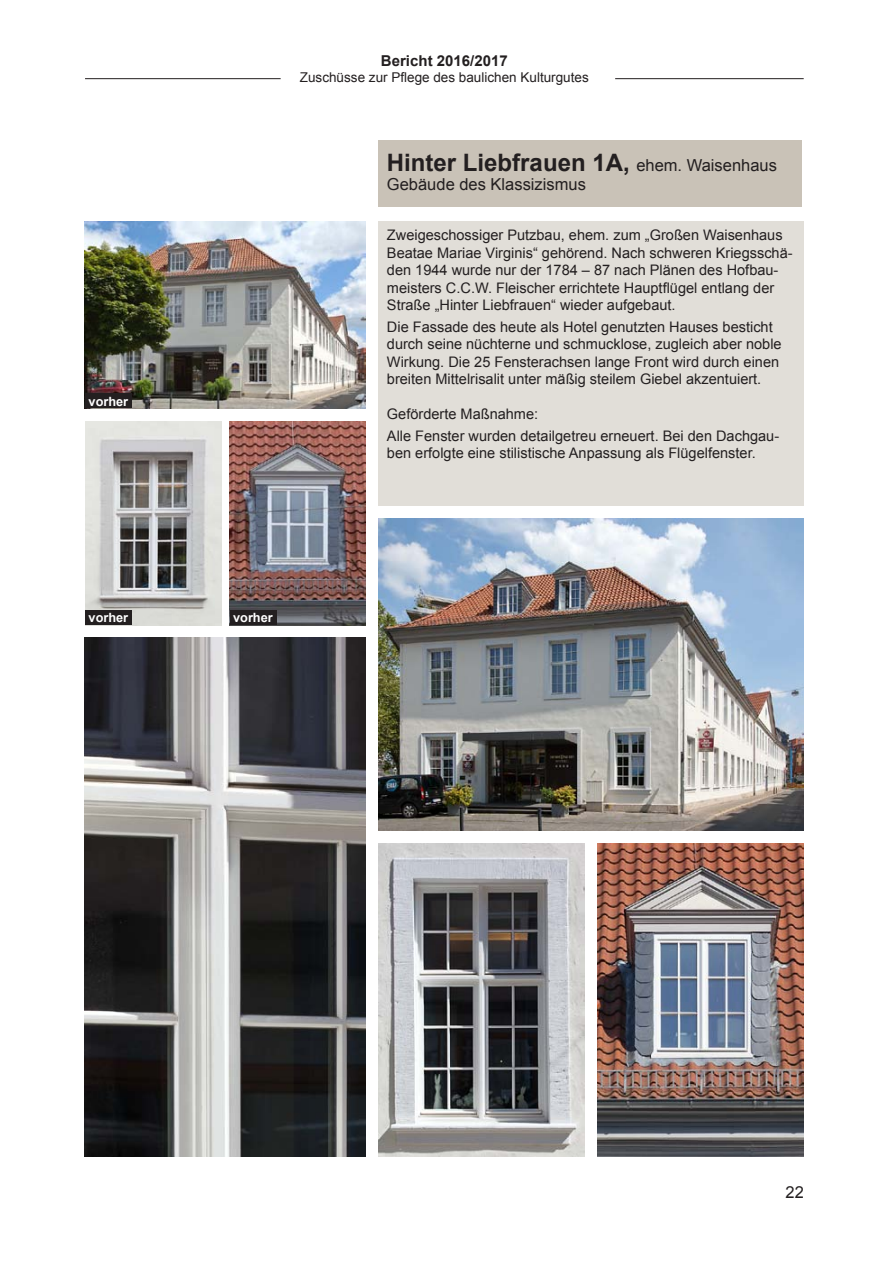
<style>
.page{position:relative;width:893px;height:1263px;background:#fff}
.page>*{position:absolute;margin:0;border:0;box-sizing:border-box;transform-origin:0 0}
.t1{font:700 24px "Arial";color:#231f20}
.t2{font:16.5px "Arial";color:#231f20}
.t3{font:700 15px "Arial";color:#231f20}
.t4{font:14.55px/17.4px "Arial";color:#231f20}
.t5{font:13.5px "Arial";color:#231f20}
.t6{font:700 12.75px "Arial";color:#fff}
.s1{font-weight:400;font-size:16.5px}
</style>
<div class="page">
<hr style="left:85px;top:78px;width:196px;height:1px;background:#231f20">
<hr style="left:615px;top:78px;width:189px;height:1px;background:#231f20">
<div style="left:378px;top:140px;width:424px;height:67px;background:#c9c2b7"></div>
<div style="left:378px;top:221px;width:426px;height:285px;background:#e1ded8"></div>
<img style="left:84px;top:221px;width:281px;height:187px">
<img style="left:85px;top:421px;width:136px;height:204px">
<img style="left:230px;top:421px;width:136px;height:204px">
<img style="left:598px;top:843px;width:206px;height:313px">
<img style="left:378px;top:843px;width:207px;height:313px">
<img style="left:84px;top:637px;width:281px;height:519px">
<img style="left:378px;top:518px;width:426px;height:313px">
<div style="left:85px;top:393px;width:47px;height:15px;background:#231f20"></div>
<div style="left:230px;top:610px;width:46px;height:15px;background:#231f20"></div>
<div style="left:85px;top:610px;width:47px;height:15px;background:#231f20"></div>
<p class="t6" style="left:89px;top:393px;width:41px">vorher</p>
<p class="t3" style="left:381px;top:51px;width:128px">Bericht 2016/2017</p>
<p class="t5" style="left:300px;top:69px;width:290px">Zuschüsse zur Pflege des baulichen Kulturgutes</p>
<h1 class="t1" style="left:387px;top:146px;width:391px">Hinter Liebfrauen 1A, <span class="s1">ehem. Waisenhaus</span></h1>
<p class="t2" style="left:387px;top:173px;width:200px">Gebäude des Klassizismus</p>
<p class="t4" style="left:387px;top:227px;width:407px">Zweigeschossiger Putzbau, ehem. zum „Großen Waisenhaus Beatae Mariae Virginis“ gehörend. Nach schweren Kriegsschä&shy;den 1944 wurde nur der 1784 – 87 nach Plänen des Hofbau&shy;meisters C.C.W. Fleischer errichtete Hauptflügel entlang der Straße „Hinter Liebfrauen“ wieder aufgebaut.</p>
<p class="t4" style="left:387px;top:318px;width:396px">Die Fassade des heute als Hotel genutzten Hauses besticht durch seine nüchterne und schmucklose, zugleich aber noble Wirkung. Die 25 Fensterachsen lange Front wird durch einen breiten Mittelrisalit unter mäßig steilem Giebel akzentuiert.</p>
<p class="t4" style="left:387px;top:403px;width:394px;line-height:21.8px">Geförderte Maßnahme:<br>Alle Fenster wurden detailgetreu erneuert. Bei den Dachgau-</p>
<p class="t4" style="left:387px;top:445px;width:370px">ben erfolgte eine stilistische Anpassung als Flügelfenster.</p>
<p class="t6" style="left:89px;top:609px;width:41px">vorher</p>
<p class="t6" style="left:233px;top:609px;width:41px">vorher</p>
<p class="t2" style="left:785px;top:1182px;width:20px">22</p>
</div>
